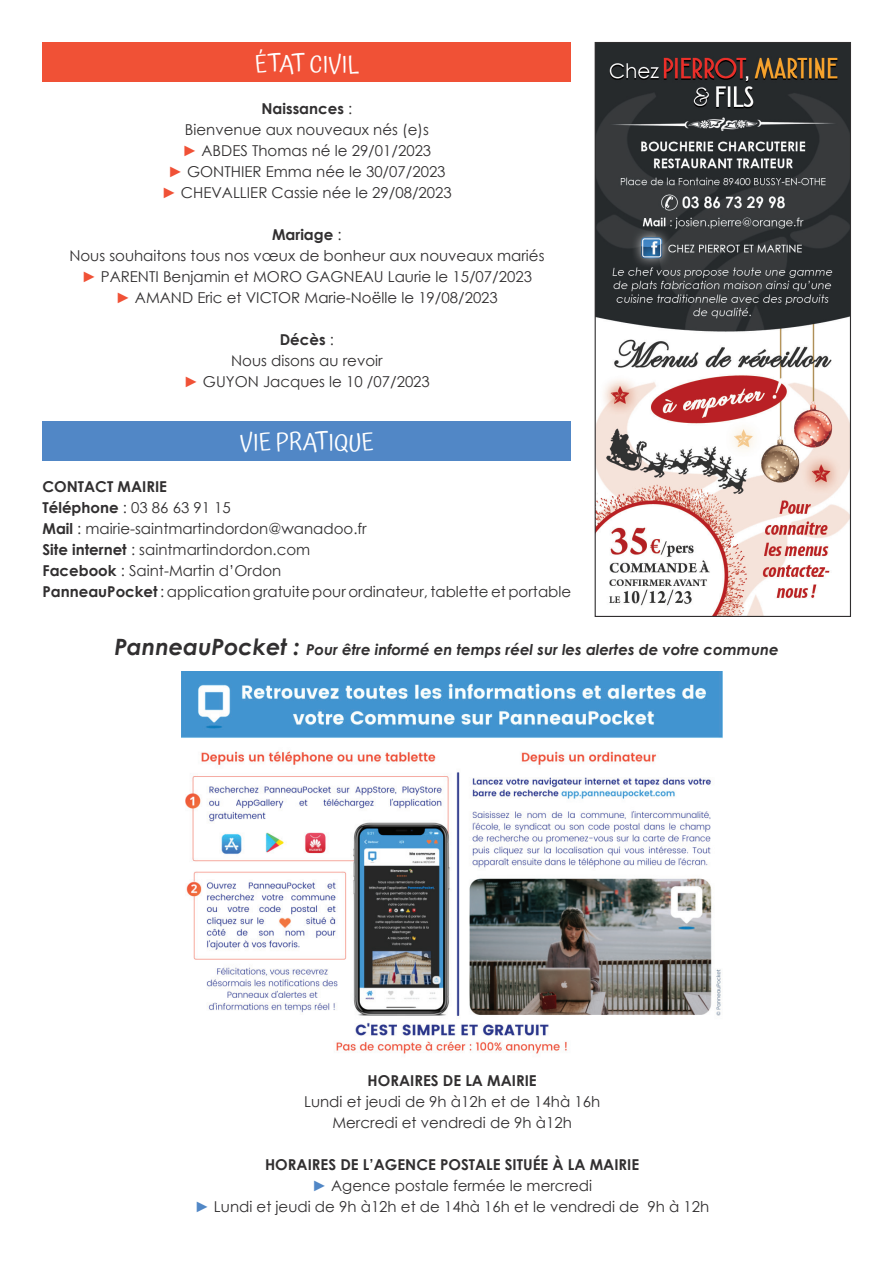
<style>
.page{position:relative;width:893px;height:1263px;background:#fff}
.page>*{position:absolute;margin:0;border:0;box-sizing:border-box;transform-origin:0 0}
.t1{font:24px "Atma";color:#fff}
.t2{font:15px/21px "Century Gothic";color:#312f30;text-align:center}
.t3{font:italic 700 15px "Century Gothic";color:#312f30}
.t4{font:700 15px "Century Gothic";color:#312f30}
.s1{font-weight:700}
.s2{font-weight:700;color:#f05136}
.s3{font-size:22.5px}
.s4{font-weight:700;color:#5187c6}
</style>
<div class="page">
<div style="left:43px;top:43px;width:528px;height:39px;background:#f05136"></div>
<div style="left:43px;top:421px;width:528px;height:39px;background:#5187c6"></div>
<img style="left:182px;top:672px;width:541px;height:382px">
<img style="left:597px;top:44px;width:252px;height:571px">
<div style="left:595px;top:42px;width:256px;height:575px;border:1px solid #312f30"></div>
<h1 class="t1" style="left:255px;top:48px;width:26px">ÉTAT</h1>
<h1 class="t1" style="left:310px;top:48px;width:41px">CIVIl</h1>
<p class="t2" style="left:162px;top:98px;width:291px"><span class="s1">NAISSANCES</span> :<br>Bienvenue aux nouveaux nés (e)s<br><span class="s2">►</span> ABDES Thomas né le 29/01/2023<br><span class="s2">►</span> GONTHIER Emma née le 30/07/2023 <span class="s2">►</span> CHEVALLIER Cassie née le 29/08/2023</p>
<p class="t2" style="left:69px;top:224px;width:477px"><span class="s1">MARIAGE</span> :<br>Nous souhaitons tous nos vœux de bonheur aux nouveaux mariés <span class="s2">►</span> PARENTI Benjamin et MORO GAGNEAU Laurie le 15/07/2023<br><span class="s2">►</span> AMAND Eric et VICTOR Marie-Noëlle le 19/08/2023</p>
<p class="t2" style="left:184px;top:329px;width:248px"><span class="s1">DÉCÈS</span> :<br>Nous disons au revoir<br><span class="s2">►</span> GUYON Jacques le 10 /07/2023</p>
<h1 class="t1" style="left:240px;top:426px;width:61px">VIE PRATI</h1>
<h1 class="t1" style="left:334px;top:426px;width:27px">QUE</h1>
<p class="t2" style="left:43px;top:476px;width:530px;text-align:left;text-indent:42px"><span class="s1">ACT MAIRIE<br>TÉLÉPHONE</span> : 03 86 63 91 15<br><span class="s1">MAIL</span> : mairie-saintmartindordon@wanadoo.fr<br><span class="s1">SITE INTERNET</span> : saintmartindordon.com<br><span class="s1">FACEBOOK</span> : Saint-Martin d’Ordon<br><span class="s1">PANNEAUPOCKET</span> : application gratuite pour ordinateur, tablette et portable</p>
<p class="t3" style="left:114px;top:638px;width:666px"><span class="s3">PanneauPocket :</span> Pour être informé en temps réel sur les alertes de votre commune</p>
<p class="t4" style="left:43px;top:475px;width:23px">CONT</p>
<p class="t4" style="left:368px;top:1069px;width:171px">HORAIRES DE LA MAIRIE</p>
<p class="t2" style="left:304px;top:1091px;width:298px">Lundi et jeudi de 9h à12h et de 14hà 16h<br>Mercredi et vendredi de 9h à12h</p>
<p class="t2" style="left:195px;top:1154px;width:516px"><span class="s1">HORAIRES DE L’AGENCE POSTALE SITUÉE À LA MAIRIE<br></span><span class="s4">►</span> Agence postale fermée le mercredi<br><span class="s4">►</span> Lundi et jeudi de 9h à12h et de 14hà 16h et le vendredi de 9h à 12h</p>
</div>
